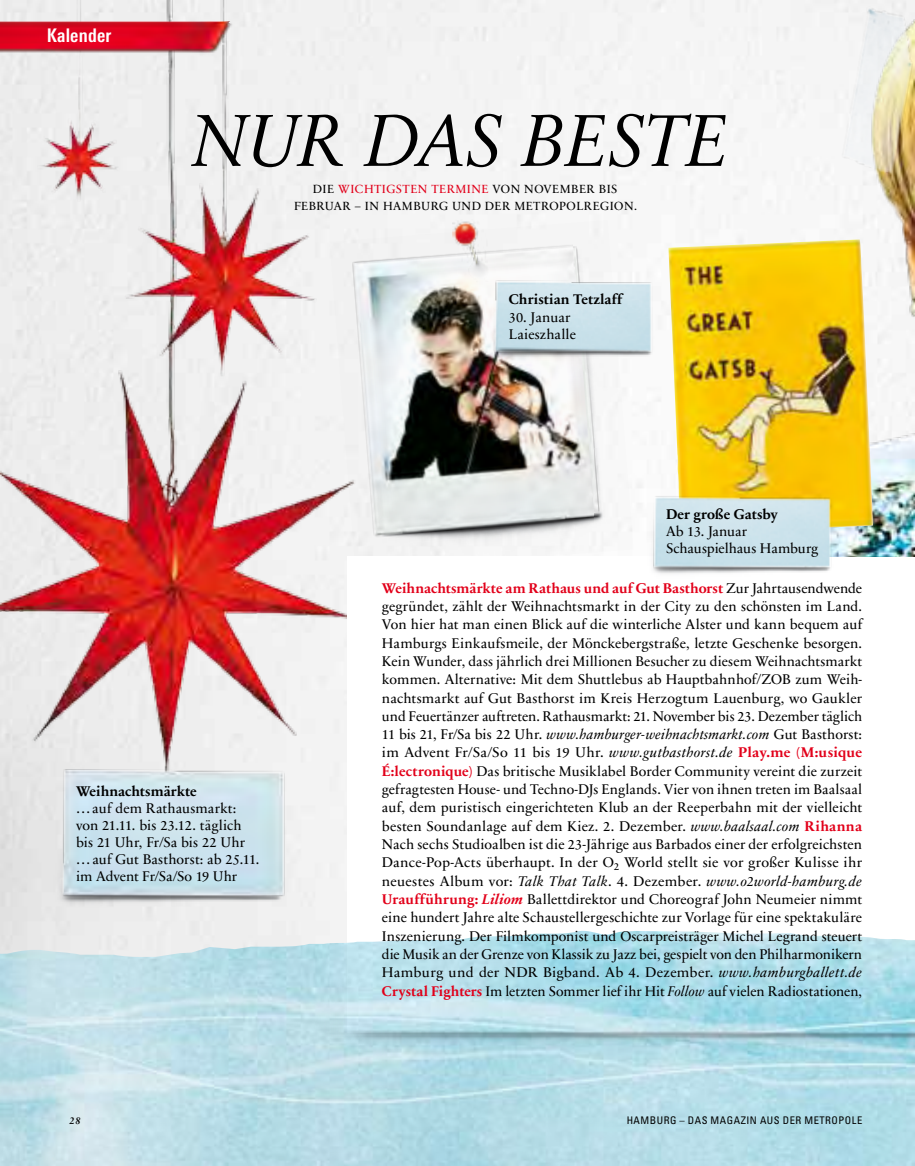
<style>
.page{position:relative;width:915px;height:1166px;background:#fff}
.page>*{position:absolute;margin:0;border:0;box-sizing:border-box;transform-origin:0 0}
.t1{font:italic 74.7px "Sabon Next LT Display";color:#000}
.t2{font:700 condensed 18.75px "Linotype Univers";letter-spacing:.01em;color:#fff}
.t3{font:14.25px/18.3px "Sabon Next LT";letter-spacing:.005em;color:#000}
.t4{font:700 14.25px "Sabon Next LT";letter-spacing:.005em;color:#000}
.t5{font:12px/16.5px "Sabon Next LT";letter-spacing:.04em;color:#000;text-align:center}
.t6{font:condensed 10.5px "Univers";letter-spacing:.05em;color:#000}
.t7{font:italic 600 10.5px "Sabon Next LT";color:#000}
.s1{color:#e2001a}
.s2{font-weight:700}
.s3{font-weight:700;color:#e2001a}
.s4{font-style:italic}
.s5{font-weight:700;font-style:italic;color:#e2001a}
</style>
<div class="page">
<img style="left:0;top:0;width:370px;height:777px">
<div style="left:329px;top:220px;width:304px;height:351px;background:#f5f5f5"></div>
<div style="left:336px;top:411px;width:279px;height:139px;background:#f4f4f5"></div>
<img style="left:330px;top:222px;width:264px;height:321px">
<img style="left:452px;top:219px;width:36px;height:13px">
<div style="left:347px;top:556px;width:567px;height:476px;background:#fff"></div>
<img style="left:824px;top:223px;width:90px;height:333px">
<img style="left:668px;top:239px;width:204px;height:209px">
<img style="left:0;top:21px;width:251px;height:36px">
<img style="left:459px;top:367px;width:245px;height:44px">
<img style="left:444px;top:232px;width:261px;height:135px">
<div style="left:0;top:777px;width:24px;height:134px;background:#e1e1e1"></div>
<img style="left:594px;top:448px;width:297px;height:109px">
<img style="left:623px;top:448px;width:266px;height:126px">
<img style="left:3px;top:914px;width:911px;height:135px">
<img style="left:816px;top:0;width:98px;height:223px">
<img style="left:24px;top:680px;width:336px;height:322px">
<p class="t2" style="left:47px;top:25px;width:66px">Kalender</p>
<p class="t1" style="left:193px;top:96px;width:537px">NUR DAS BESTE</p>
<p class="t5" style="left:294px;top:181px;width:344px">Die <span class="s1">wichtigsten Termine</span> von November bis<br>Februar – in Hamburg und der Metropolregion.</p>
<p class="t4" style="left:508px;top:291px;width:115px">Christian Tetzlaff</p>
<p class="t3" style="left:508px;top:308px;width:69px;line-height:17.1px">30. Januar<br>Laieszhalle</p>
<p class="t3" style="left:665px;top:505px;width:154px;line-height:17.1px"><span class="s2">Der große Gatsby<br></span>Ab 13. Januar<br>Schauspielhaus Hamburg</p>
<p class="t3" style="left:76px;top:782px;width:185px;line-height:17.1px"><span class="s2">Weihnachtsmärkte<br></span>…auf dem Rathausmarkt: von 21.11. bis 23.12. täglich bis 21 Uhr, Fr/Sa bis 22 Uhr …auf Gut Basthorst: ab 25.11. im Advent Fr/Sa/So 19 Uhr</p>
<p class="t3" style="left:382px;top:578px;width:481px;text-align:justify"><span class="s3">Weihnachtsmärkte am Rathaus und auf Gut Basthorst</span> Zur Jahrtausendwende gegründet, zählt der Weihnachtsmarkt in der City zu den schönsten im Land.<br>Von hier hat man einen Blick auf die winterliche Alster und kann bequem auf Hamburgs Einkaufsmeile, der Mönckebergstraße, letzte Geschenke besorgen.<br>Kein Wunder, dass jährlich drei Millionen Besucher zu diesem Weihnachtsmarkt kommen. Alternative: Mit dem Shuttlebus ab Hauptbahnhof/ZOB zum Weih&shy;nachtsmarkt auf Gut Basthorst im Kreis Herzogtum Lauenburg, wo Gaukler und Feuertänzer auftreten. Rathausmarkt: 21. November bis 23. Dezember täglich 11 bis 21, Fr/Sa bis 22 Uhr. <span class="s4">www.hamburger-weihnachtsmarkt.com</span> Gut Basthorst: im Advent Fr/Sa/So 11 bis 19 Uhr. <span class="s4">www.gutbasthorst.de</span> <span class="s3">Play.me (M:usique É:lectronique)</span> Das britische Musiklabel Border Community vereint die zurzeit gefragtesten House- und Techno-DJs Englands. Vier von ihnen treten im Baalsaal auf, dem puristisch eingerichteten Klub an der Reeperbahn mit der vielleicht besten Soundanlage auf dem Kiez. 2. Dezember. <span class="s4">www.baalsaal.com</span> <span class="s3">Rihanna </span>Nach sechs Studioalben ist die 23-Jährige aus Barbados einer der erfolgreichsten Dance-Pop-Acts überhaupt. In der O<sub>2</sub> World stellt sie vor großer Kulisse ihr neuestes Album vor: <span class="s4">Talk That Talk</span>. 4. Dezember. <span class="s4">www.o2world-hamburg.de </span><span class="s3">Uraufführung:</span> <span class="s5">Liliom</span> Ballettdirektor und Choreograf John Neumeier nimmt eine hundert Jahre alte Schaustellergeschichte zur Vorlage für eine spektakuläre Inszenierung. Der Filmkomponist und Oscarpreisträger Michel Legrand steuert die Musik an der Grenze von Klassik zu Jazz bei, gespielt von den Philharmonikern Hamburg und der NDR Bigband. Ab 4. Dezember. <span class="s4">www.hamburgballett.de </span><span class="s3">Crystal Fighters</span> Im letzten Sommer lief ihr Hit <span class="s4">Follow</span> auf vielen Radiostationen,</p>
<p class="t7" style="left:70px;top:1114px;width:13px">28</p>
<p class="t6" style="left:626px;top:1113px;width:101px">HAMBURG – DAS MAGA</p>
<p class="t6" style="left:740px;top:1113px;width:122px">ZIN AUS DER METROPOLE</p>
</div>
